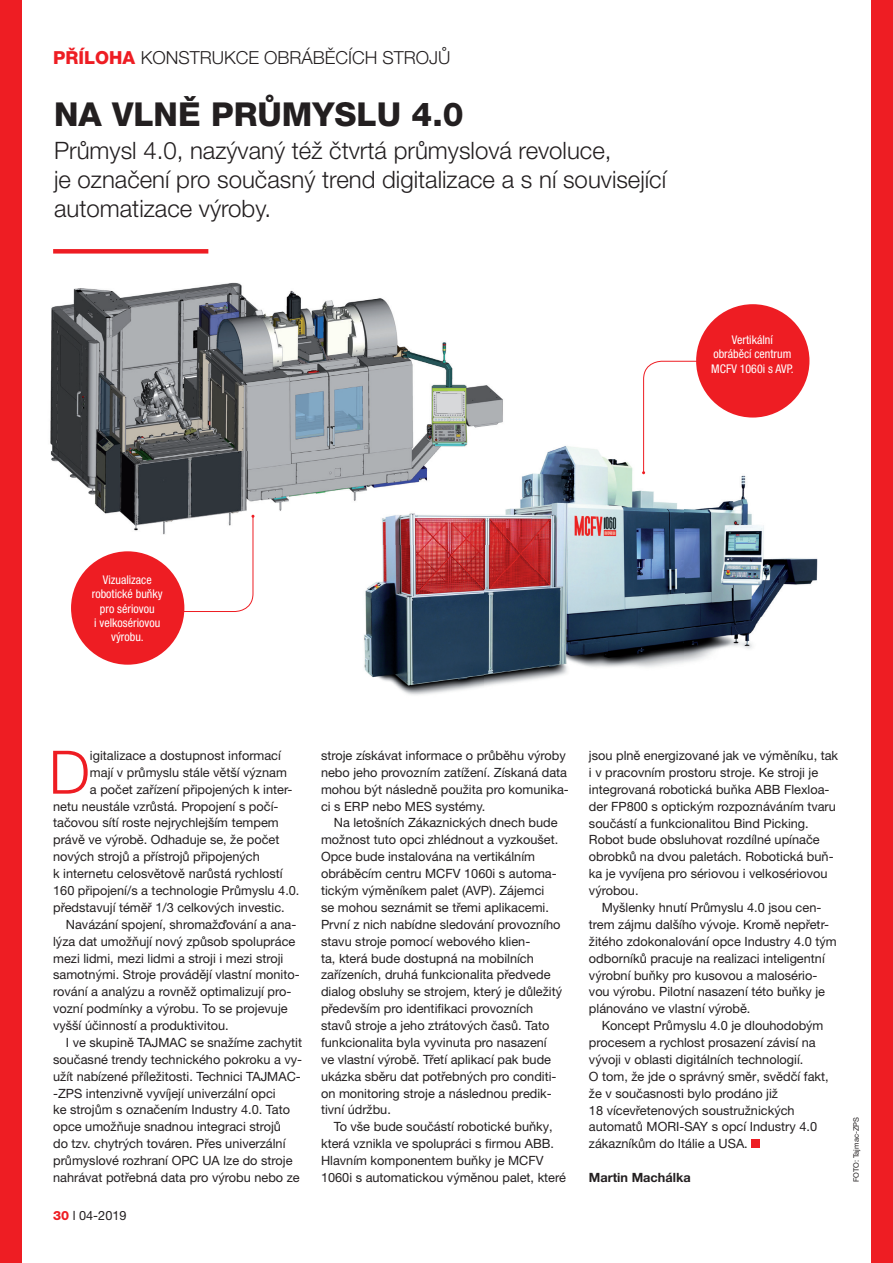
<style>
.page{position:relative;width:893px;height:1263px;background:#fff}
.page>*{position:absolute;margin:0;border:0;box-sizing:border-box;transform-origin:0 0}
.t1{font:300 60px "Helvetica Neue CE";color:#ee1d23}
.t2{font:800 33px "Helvetica Neue CE";color:#231f20}
.t3{font:300 24px/28.8px "Helvetica Neue CE";color:#231f20}
.t4{font:300 18px "Helvetica Neue CE";color:#231f20}
.t5{font:12.75px/17px "Helvetica Neue CE";color:#231f20}
.t6{font:700 12.75px "Helvetica Neue CE";color:#231f20}
.t7{font:condensed 12px/14.4px "Helvetica Neue CE";color:#fff;text-align:center}
.t8{font:7.5px "Helvetica Neue CE";color:#231f20}
.s1{font-weight:800;color:#ee1d23}
</style>
<div class="page">
<div style="left:751px;top:1139px;width:9px;height:9px;background:#ee1d23"></div>
<div style="left:0;top:0;width:21px;height:1263px;background:#ee1d23"></div>
<div style="left:872px;top:0;width:21px;height:1263px;background:#ee1d23"></div>
<div style="left:53px;top:249px;width:155px;height:5px;background:#ee1d23"></div>
<img style="left:50px;top:282px;width:453px;height:170px">
<img style="left:50px;top:452px;width:285px;height:79px">
<img style="left:485px;top:446px;width:333px;height:240px">
<img style="left:364px;top:544px;width:121px;height:151px">
<img style="left:335px;top:431px;width:196px;height:113px">
<div style="left:71px;top:551px;width:113px;height:114px;background:#ee1d23;border-radius:50%"></div>
<div style="left:696px;top:304px;width:113px;height:114px;background:#ee1d23;border-radius:50%"></div>
<svg style="left:161px;top:515px;width:93px;height:97px"></svg>
<svg style="left:642px;top:360px;width:93px;height:114px"></svg>
<h3 class="t4" style="left:53px;top:47px;width:399px"><span class="s1">PŘÍLOHA</span> KONSTRUKCE OBRÁBĚCÍCH STROJŮ</h3>
<h2 class="t2" style="left:54px;top:95px;width:411px">NA VLNĚ PRŮMYSLU 4.0</h2>
<h3 class="t3" style="left:54px;top:137px;width:614px">Průmysl 4.0, nazývaný též čtvrtá průmyslová revoluce,<br>je označení pro současný trend digitalizace a s ní související automatizace výroby.</h3>
<p class="t7" style="left:711px;top:333px;width:84px">Vertikální<br>obráběcí centrum<br>MCFV 1060i s AVP.</p>
<p class="t7" style="left:92px;top:573px;width:72px">Vizualizace robotické buňky pro sériovou<br>i velkosériovou výrobu.</p>
<h1 class="t1" style="left:49px;top:737px;width:43px">D</h1>
<p class="t5" style="left:90px;top:747px;width:193px">igitalizace a dostupnost informací</p>
<p class="t5" style="left:90px;top:764px;width:198px">mají v průmyslu stále větší význam</p>
<p class="t5" style="left:90px;top:781px;width:204px">a počet zařízení připojených k inter-</p>
<p class="t5" style="left:53px;top:797px;width:227px">netu neustále vzrůstá. Propojení s počí-</p>
<p class="t5" style="left:53px;top:814px;width:227px">tačovou sítí roste nejrychlejším tempem</p>
<p class="t5" style="left:53px;top:831px;width:228px">právě ve výrobě. Odhaduje se, že počet</p>
<p class="t5" style="left:53px;top:848px;width:208px">nových strojů a přístrojů připojených</p>
<p class="t5" style="left:53px;top:865px;width:231px">k internetu celosvětově narůstá rychlostí</p>
<p class="t5" style="left:53px;top:882px;width:248px">160 připojení/s a technologie Průmyslu 4.0.</p>
<p class="t5" style="left:53px;top:899px;width:233px">představují téměř 1/3 celkových investic.</p>
<p class="t5" style="left:66px;top:916px;width:232px">Navázání spojení, shromažďování a ana-</p>
<p class="t5" style="left:53px;top:933px;width:244px">lýza dat umožňují nový způsob spolupráce</p>
<p class="t5" style="left:53px;top:949px;width:232px">mezi lidmi, mezi lidmi a stroji i mezi stroji</p>
<p class="t5" style="left:53px;top:966px;width:248px">samotnými. Stroje provádějí vlastní monito-</p>
<p class="t5" style="left:53px;top:983px;width:240px">rování a analýzu a rovněž optimalizují pro-</p>
<p class="t5" style="left:53px;top:1000px;width:236px">vozní podmínky a výrobu. To se projevuje</p>
<p class="t5" style="left:53px;top:1017px;width:177px">vyšší účinností a produktivitou.</p>
<p class="t5" style="left:66px;top:1034px;width:238px">I ve skupině TAJMAC se snažíme zachytit</p>
<p class="t5" style="left:53px;top:1051px;width:250px">současné trendy technického pokroku a vy-</p>
<p class="t5" style="left:53px;top:1068px;width:249px">užít nabízené příležitosti. Technici TAJMAC-</p>
<p class="t5" style="left:53px;top:1084px;width:224px">-ZPS intenzivně vyvíjejí univerzální opci</p>
<p class="t5" style="left:53px;top:1101px;width:238px">ke strojům s označením Industry 4.0. Tato</p>
<p class="t5" style="left:53px;top:1118px;width:229px">opce umožňuje snadnou integraci strojů</p>
<p class="t5" style="left:53px;top:1135px;width:234px">do tzv. chytrých továren. Přes univerzální</p>
<p class="t5" style="left:53px;top:1152px;width:241px">průmyslové rozhraní OPC UA lze do stroje</p>
<p class="t5" style="left:53px;top:1169px;width:248px">nahrávat potřebná data pro výrobu nebo ze</p>
<p class="t5" style="left:53px;top:1207px;width:75px"><span class="s1">30</span> l 04-2019</p>
<p class="t5" style="left:321px;top:747px;width:249px">stroje získávat informace o průběhu výroby nebo jeho provozním zatížení. Získaná data mohou být následně použita pro komunika&shy;ci s ERP nebo MES systémy.</p>
<p class="t5" style="left:321px;top:814px;width:243px;text-indent:13px">Na letošních Zákaznických dnech bude možnost tuto opci zhlédnout a vyzkoušet.<br>Opce bude instalována na vertikálním obráběcím centru MCFV 1060i s automa&shy;tickým výměníkem palet (AVP). Zájemci<br>se mohou seznámit se třemi aplikacemi.<br>První z nich nabídne sledování provozního stavu stroje pomocí webového klien-<br>ta, která bude dostupná na mobilních zařízeních, druhá funkcionalita předvede dialog obsluhy se strojem, který je důležitý především pro identifikaci provozních stavů stroje a jeho ztrátových časů. Tato funkcionalita byla vyvinuta pro nasazení ve vlastní výrobě. Třetí aplikací pak bude ukázka sběru dat potřebných pro conditi&shy;on monitoring stroje a následnou predik&shy;tivní údržbu.</p>
<p class="t5" style="left:321px;top:1118px;width:246px;text-indent:13px">To vše bude součástí robotické buňky, která vznikla ve spolupráci s firmou ABB.<br>Hlavním komponentem buňky je MCFV 1060i s automatickou výměnou palet, které</p>
<p class="t5" style="left:589px;top:747px;width:251px">jsou plně energizované jak ve výměníku, tak i v pracovním prostoru stroje. Ke stroji je integrovaná robotická buňka ABB Flexloa&shy;der FP800 s optickým rozpoznáváním tvaru součástí a funkcionalitou Bind Picking.<br>Robot bude obsluhovat rozdílné upínače obrobků na dvou paletách. Robotická buň&shy;ka je vyvíjena pro sériovou i velkosériovou výrobou.</p>
<p class="t5" style="left:589px;top:899px;width:249px;text-indent:13px">Myšlenky hnutí Průmyslu 4.0 jsou cen&shy;trem zájmu dalšího vývoje. Kromě nepřetr&shy;žitého zdokonalování opce Industry 4.0 tým odborníků pracuje na realizaci inteligentní výrobní buňky pro kusovou a malosério&shy;vou výrobu. Pilotní nasazení této buňky je plánováno ve vlastní výrobě.</p>
<p class="t5" style="left:589px;top:1017px;width:241px;text-indent:13px">Koncept Průmyslu 4.0 je dlouhodobým procesem a rychlost prosazení závisí na vývoji v oblasti digitálních technologií.<br>O tom, že jde o správný směr, svědčí fakt, že v současnosti bylo prodáno již<br>18 vícevřetenových soustružnických automatů MORI-SAY s opcí Industry 4.0 zákazníkům do Itálie a USA.</p>
<p class="t6" style="left:589px;top:1169px;width:103px">Martin Machálka</p>
<p class="t8" style="left:852px;top:1182px;width:67px;rotate:-90deg">FOTO: Tajmac-ZPS</p>
</div>
